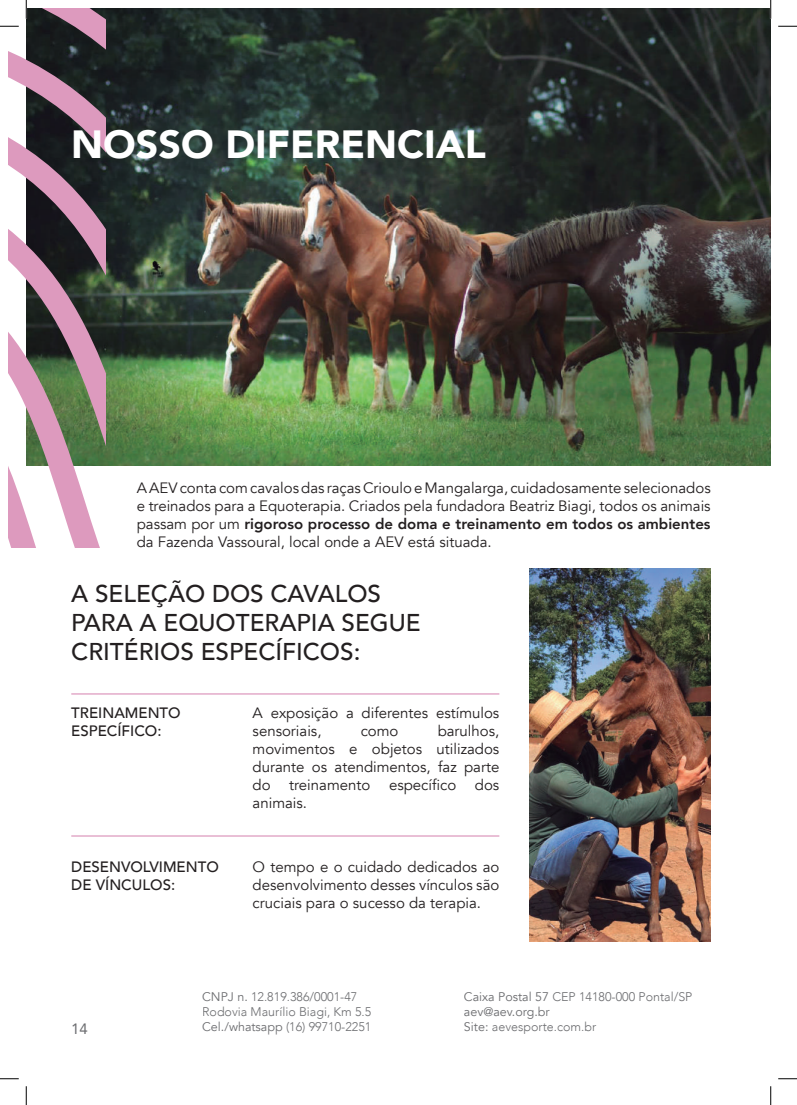
<style>
.page{position:relative;width:797px;height:1105px;background:#fff}
.page>*{position:absolute;margin:0;border:0;box-sizing:border-box;transform-origin:0 0}
.t1{font:900 39.25px "Avenir";color:#fff}
.t2{font:500 24.25px/29.1px "Avenir";color:#231f20}
.t3{font:15px/18px "Avenir";color:#231f20;text-align:justify}
.t4{font:500 15px/18px "Avenir";color:#231f20}
.t5{font:15px "Avenir";color:#6c6d70}
.t6{font:300 12.5px/15px "Avenir";color:#6c6d70}
.s1{font-weight:800}
.s2{font-weight:400}
</style>
<div class="page">
<img style="left:105px;top:9px;width:665px;height:456px">
<svg style="left:9px;top:9px;width:96px;height:538px"></svg>
<hr style="left:71px;top:835px;width:428px;height:2px;background:#dd9abe">
<hr style="left:71px;top:693px;width:428px;height:1px;background:#dd9abe">
<img style="left:529px;top:568px;width:181px;height:373px">
<svg style="left:0;top:25px;width:19px;height:2px"></svg>
<svg style="left:778px;top:25px;width:19px;height:2px"></svg>
<svg style="left:0;top:1078px;width:19px;height:1px"></svg>
<svg style="left:778px;top:1078px;width:19px;height:1px"></svg>
<svg style="left:25px;top:0;width:2px;height:19px"></svg>
<svg style="left:25px;top:1086px;width:2px;height:19px"></svg>
<svg style="left:770px;top:0;width:1px;height:19px"></svg>
<svg style="left:770px;top:1086px;width:1px;height:19px"></svg>
<h1 class="t1" style="left:71px;top:111px;width:416px">NOSSO DIFERENCIAL</h1>
<p class="t3" style="left:137px;top:479px;width:575px">A AEV conta com cavalos das raças Crioulo e Mangalarga, cuidadosamente selecionados e treinados para a Equoterapia. Criados pela fundadora Beatriz Biagi, todos os animais passam por um <span class="s1">rigoroso processo de doma e treinamento em todos os ambientes </span>da Fazenda Vassoural, local onde a AEV está situada.</p>
<h2 class="t2" style="left:71px;top:577px;width:351px">A SELEÇÃO DOS CAVALOS<br>PARA A EQUOTERAPIA SEGUE<br>CRITÉRIOS ESPECÍFICOS:</h2>
<p class="t4" style="left:71px;top:703px;width:111px">TREINAMENTO<br>ESPECÍFICO:</p>
<p class="t4" style="left:71px;top:857px;width:149px">DESENVOLVIMENTO<br>DE VÍNCULOS:</p>
<p class="t3" style="left:252px;top:704px;width:248px">A exposição a diferentes estímulos sensoriais,</p>
<p class="t3" style="left:252px;top:722px;width:248px;text-indent:185px">barulhos, movimentos e objetos utilizados durante os atendimentos, faz parte do treinamento específico dos animais.</p>
<p class="t3" style="left:361px;top:722px;width:39px">como</p>
<p class="t3" style="left:252px;top:858px;width:248px">O tempo e o cuidado dedicados ao desenvolvimento desses vínculos são cruciais para o sucesso da terapia.</p>
<p class="t5" style="left:71px;top:1016px;width:18px">14</p>
<p class="t6" style="left:202px;top:989px;width:171px"><span class="s2">CNPJ n.</span> 12.819.386/0001-47<br>Rodovia Maurílio Biagi, Km 5.5<br><span class="s2">Cel./whatsapp</span> (16) 99710-2251</p>
<p class="t6" style="left:464px;top:989px;width:230px"><span class="s2">Caixa Postal 57</span> CEP 14180-000 Pontal/SP <span class="s2">aev@aev.org.br<br>Site:</span> aevesporte.com.br</p>
</div>
